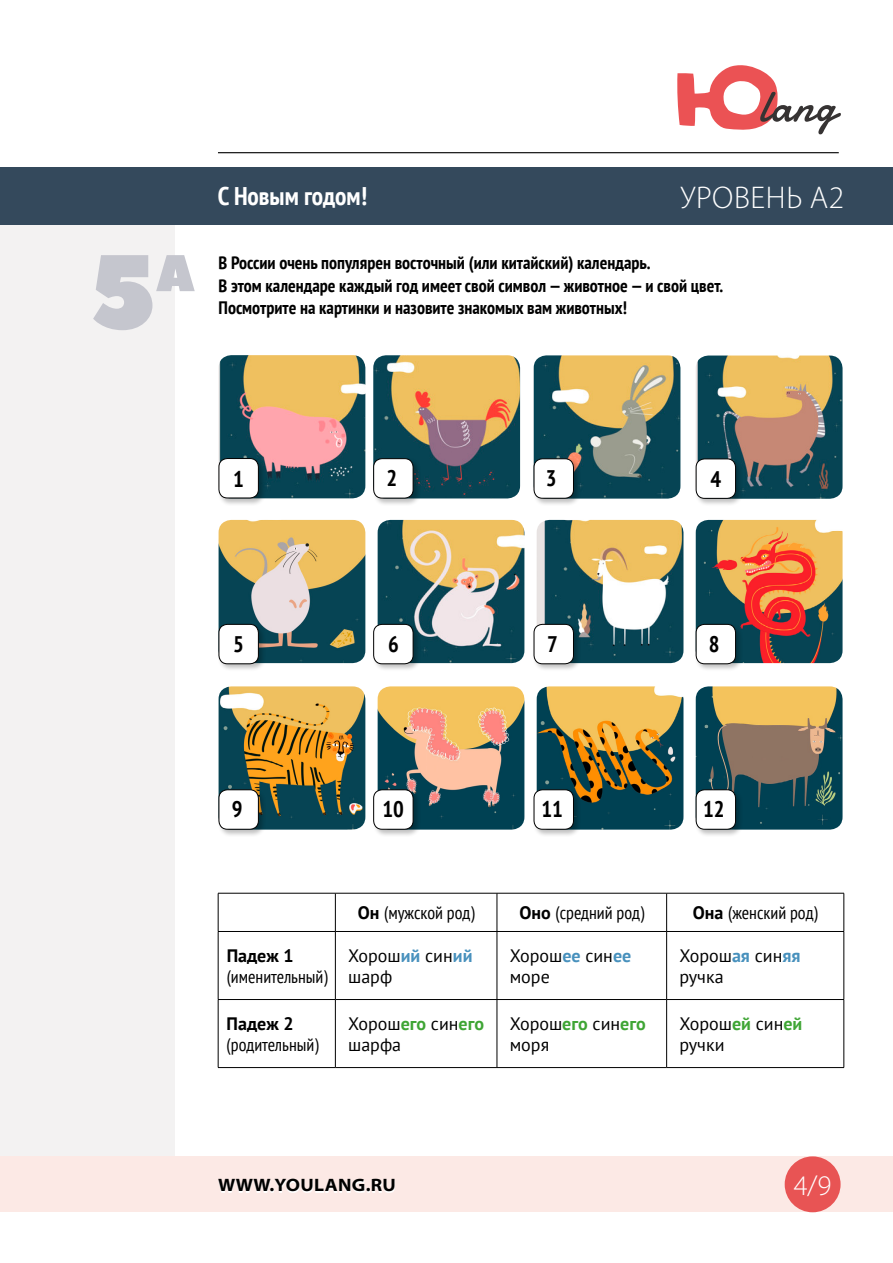
<style>
.page{position:relative;width:893px;height:1263px;background:#fff}
.page>*{position:absolute;margin:0;border:0;box-sizing:border-box;transform-origin:0 0}
.t1{font:105px "Peace Sans";color:#c5c6ce}
.t2{font:300 31.5px "Myriad Pro";letter-spacing:.02em;color:#fff}
.t3{font:300 28.5px "Myriad Pro";color:#fff}
.t4{font:700 condensed 25.5px "PT Sans";color:#fff}
.t5{font:700 condensed 22.5px "PT Sans";color:#000}
.t6{font:700 condensed 18px/22.5px "PT Sans";color:#000}
.t7{font:18px/21.6px "PT Sans";color:#000}
.t8{font:condensed 18px "PT Sans";color:#000}
.t9{font:700 semi-expanded 18px "Myriad Pro";letter-spacing:.02em;color:#000}
.t10{font:700 18px "PT Sans";color:#000}
.s1{font-weight:700;font-stretch:normal}
.s2{font-weight:700;color:#4891bd}
.s3{font-weight:700;color:#3fa535}
</style>
<div class="page">
<div style="left:0;top:184px;width:174px;height:996px;background:#f3f2f2"></div>
<div style="left:0;top:1156px;width:893px;height:56px;background:#fce9e5"></div>
<svg style="left:218px;top:1180px;width:177px;height:13px"></svg>
<div style="left:785px;top:1156px;width:56px;height:56px;background:#e85454;border-radius:50%"></div>
<div style="left:0;top:167px;width:893px;height:57px;background:#34495c"></div>
<hr style="left:218px;top:152px;width:621px;height:1px;background:#000">
<svg style="left:677px;top:65px;width:164px;height:69px"></svg>
<img style="left:219px;top:355px;width:146px;height:143px">
<img style="left:373px;top:355px;width:147px;height:143px">
<img style="left:534px;top:355px;width:146px;height:144px">
<img style="left:696px;top:355px;width:146px;height:144px">
<img style="left:219px;top:520px;width:146px;height:143px">
<img style="left:378px;top:520px;width:146px;height:143px">
<img style="left:378px;top:686px;width:146px;height:144px">
<img style="left:537px;top:520px;width:146px;height:143px">
<img style="left:537px;top:686px;width:146px;height:144px">
<img style="left:696px;top:520px;width:146px;height:143px">
<img style="left:696px;top:686px;width:146px;height:144px">
<img style="left:219px;top:686px;width:146px;height:144px">
<div style="left:532px;top:457px;width:49px;height:49px;background:#000;opacity:.25"></div>
<div style="left:534px;top:459px;width:39px;height:39px;background:#fff;border-radius:9px"></div>
<div style="left:534px;top:458px;width:40px;height:41px;border:1px solid #000;border-radius:9px"></div>
<div style="left:371px;top:622px;width:50px;height:50px;background:#000;opacity:.25"></div>
<div style="left:374px;top:624px;width:39px;height:40px;background:#fff;border-radius:9px"></div>
<div style="left:373px;top:624px;width:40px;height:40px;border:1px solid #000;border-radius:9px"></div>
<div style="left:371px;top:788px;width:50px;height:49px;background:#000;opacity:.25"></div>
<div style="left:374px;top:790px;width:39px;height:39px;background:#fff;border-radius:9px"></div>
<div style="left:373px;top:789px;width:40px;height:41px;border:1px solid #000;border-radius:9px"></div>
<div style="left:371px;top:457px;width:50px;height:49px;background:#000;opacity:.25"></div>
<div style="left:374px;top:459px;width:39px;height:39px;background:#fff;border-radius:9px"></div>
<div style="left:373px;top:458px;width:40px;height:40px;border:1px solid #000;border-radius:9px"></div>
<div style="left:532px;top:622px;width:49px;height:50px;background:#000;opacity:.25"></div>
<div style="left:534px;top:624px;width:39px;height:40px;background:#fff;border-radius:9px"></div>
<div style="left:534px;top:624px;width:40px;height:40px;border:1px solid #000;border-radius:9px"></div>
<div style="left:532px;top:788px;width:49px;height:49px;background:#000;opacity:.25"></div>
<div style="left:534px;top:790px;width:39px;height:39px;background:#fff;border-radius:9px"></div>
<div style="left:534px;top:789px;width:40px;height:41px;border:1px solid #000;border-radius:9px"></div>
<div style="left:694px;top:622px;width:50px;height:50px;background:#000;opacity:.25"></div>
<div style="left:696px;top:624px;width:40px;height:40px;background:#fff;border-radius:9px"></div>
<div style="left:696px;top:624px;width:40px;height:40px;border:1px solid #000;border-radius:9px"></div>
<div style="left:694px;top:788px;width:50px;height:49px;background:#000;opacity:.25"></div>
<div style="left:696px;top:790px;width:40px;height:39px;background:#fff;border-radius:9px"></div>
<div style="left:696px;top:789px;width:40px;height:41px;border:1px solid #000;border-radius:9px"></div>
<div style="left:217px;top:788px;width:49px;height:49px;background:#000;opacity:.25"></div>
<div style="left:219px;top:790px;width:39px;height:39px;background:#fff;border-radius:9px"></div>
<div style="left:219px;top:789px;width:40px;height:41px;border:1px solid #000;border-radius:9px"></div>
<div style="left:217px;top:622px;width:49px;height:50px;background:#000;opacity:.25"></div>
<div style="left:219px;top:624px;width:39px;height:40px;background:#fff;border-radius:9px"></div>
<div style="left:219px;top:624px;width:40px;height:40px;border:1px solid #000;border-radius:9px"></div>
<div style="left:217px;top:457px;width:49px;height:49px;background:#000;opacity:.25"></div>
<div style="left:219px;top:458px;width:39px;height:40px;background:#fff;border-radius:9px"></div>
<div style="left:219px;top:458px;width:40px;height:40px;border:1px solid #000;border-radius:9px"></div>
<div style="left:694px;top:457px;width:50px;height:49px;background:#000;opacity:.25"></div>
<div style="left:696px;top:459px;width:40px;height:39px;background:#fff;border-radius:9px"></div>
<div style="left:696px;top:458px;width:40px;height:41px;border:1px solid #000;border-radius:9px"></div>
<hr style="left:218px;top:893px;width:117px;height:1px;background:#000">
<hr style="left:218px;top:893px;width:1px;height:38px;background:#000">
<hr style="left:335px;top:893px;width:162px;height:1px;background:#000">
<hr style="left:335px;top:893px;width:1px;height:38px;background:#000">
<hr style="left:497px;top:893px;width:170px;height:1px;background:#000">
<hr style="left:497px;top:893px;width:1px;height:38px;background:#000">
<hr style="left:667px;top:893px;width:177px;height:1px;background:#000">
<hr style="left:666px;top:893px;width:1px;height:38px;background:#000">
<hr style="left:844px;top:893px;width:1px;height:38px;background:#000">
<hr style="left:218px;top:931px;width:117px;height:1px;background:#000">
<hr style="left:218px;top:932px;width:1px;height:67px;background:#000">
<hr style="left:335px;top:931px;width:162px;height:1px;background:#000">
<hr style="left:335px;top:932px;width:1px;height:67px;background:#000">
<hr style="left:497px;top:931px;width:170px;height:1px;background:#000">
<hr style="left:497px;top:932px;width:1px;height:67px;background:#000">
<hr style="left:667px;top:931px;width:177px;height:1px;background:#000">
<hr style="left:666px;top:932px;width:1px;height:67px;background:#000">
<hr style="left:844px;top:932px;width:1px;height:67px;background:#000">
<hr style="left:218px;top:999px;width:117px;height:1px;background:#000">
<hr style="left:218px;top:1000px;width:1px;height:67px;background:#000">
<hr style="left:335px;top:999px;width:162px;height:1px;background:#000">
<hr style="left:335px;top:1000px;width:1px;height:67px;background:#000">
<hr style="left:497px;top:999px;width:170px;height:1px;background:#000">
<hr style="left:497px;top:1000px;width:1px;height:67px;background:#000">
<hr style="left:667px;top:999px;width:177px;height:1px;background:#000">
<hr style="left:666px;top:1000px;width:1px;height:67px;background:#000">
<hr style="left:844px;top:1000px;width:1px;height:67px;background:#000">
<hr style="left:218px;top:1067px;width:117px;height:1px;background:#000">
<hr style="left:335px;top:1067px;width:162px;height:1px;background:#000">
<hr style="left:497px;top:1067px;width:170px;height:1px;background:#000">
<hr style="left:667px;top:1067px;width:177px;height:1px;background:#000">
<h1 class="t1" style="left:91px;top:222px;width:106px">5<sup>а</sup></h1>
<h3 class="t4" style="left:218px;top:179px;width:151px">С Новым годом!</h3>
<h2 class="t2" style="left:680px;top:180px;width:165px">УРОВЕНЬ A2</h2>
<p class="t6" style="left:219px;top:251px;width:506px">В России очень популярен восточный (или китайский) календарь.<br>В этом календаре каждый год имеет свой символ — животное — и свой цвет.<br>Посмотрите на картинки и назовите знакомых вам животных!</p>
<p class="t5" style="left:386px;top:463px;width:12px">2</p>
<p class="t5" style="left:546px;top:463px;width:12px">3</p>
<p class="t5" style="left:233px;top:464px;width:12px">1</p>
<p class="t5" style="left:710px;top:465px;width:12px">4</p>
<p class="t5" style="left:233px;top:629px;width:12px">5</p>
<p class="t5" style="left:388px;top:629px;width:12px">6</p>
<p class="t5" style="left:547px;top:629px;width:12px">7</p>
<p class="t5" style="left:709px;top:629px;width:12px">8</p>
<p class="t5" style="left:232px;top:794px;width:12px">9</p>
<p class="t5" style="left:703px;top:794px;width:23px">12</p>
<p class="t5" style="left:541px;top:794px;width:23px">11</p>
<p class="t5" style="left:382px;top:795px;width:23px">10</p>
<p class="t10" style="left:227px;top:943px;width:68px">Падеж 1</p>
<p class="t8" style="left:227px;top:965px;width:103px">(именительный)</p>
<p class="t10" style="left:227px;top:1011px;width:68px">Падеж 2</p>
<p class="t8" style="left:227px;top:1033px;width:93px">(родительный)</p>
<p class="t8" style="left:358px;top:901px;width:118px"><span class="s1">Он</span> (мужской род)</p>
<p class="t8" style="left:519px;top:901px;width:126px"><span class="s1">Оно</span> (средний род)</p>
<p class="t8" style="left:693px;top:901px;width:127px"><span class="s1">Она</span> (женский род)</p>
<p class="t7" style="left:348px;top:944px;width:126px">Хорош<span class="s2">ий</span> син<span class="s2">ий </span>шарф</p>
<p class="t7" style="left:510px;top:944px;width:123px">Хорош<span class="s2">ее</span> син<span class="s2">ее </span>море</p>
<p class="t7" style="left:679px;top:944px;width:123px">Хорош<span class="s2">ая</span> син<span class="s2">яя </span>ручка</p>
<p class="t7" style="left:348px;top:1012px;width:137px">Хорош<span class="s3">его</span> син<span class="s3">его </span>шарфа</p>
<p class="t7" style="left:510px;top:1012px;width:137px">Хорош<span class="s3">его</span> син<span class="s3">его </span>моря</p>
<p class="t7" style="left:679px;top:1012px;width:125px">Хорош<span class="s3">ей</span> син<span class="s3">ей </span>ручки</p>
<p class="t9" style="left:218px;top:1175px;width:179px">WWW.YOULANG.RU</p>
<h3 class="t3" style="left:794px;top:1170px;width:39px">4/9</h3>
</div>
